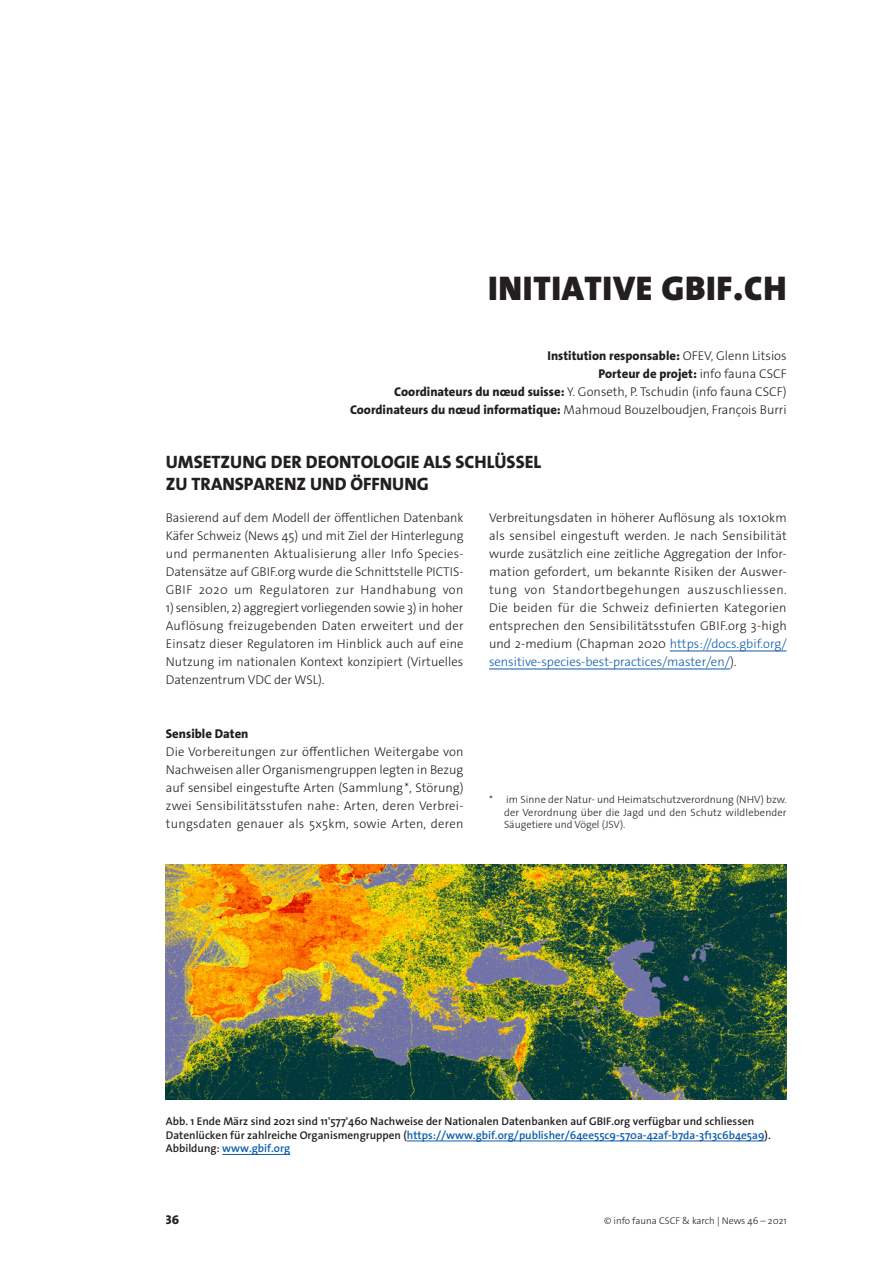
<style>
.page{position:relative;width:893px;height:1263px;background:#fff}
.page>*{position:absolute;margin:0;border:0;box-sizing:border-box;transform-origin:0 0}
.t1{font:900 34.5px "The Sans Os F";letter-spacing:.02em;color:#231f20}
.t2{font:800 18px/21.6px "The Sans Os F";color:#231f20}
.t3{font:300 12.75px/18px "The Sans Os F";color:#231f20;text-align:justify}
.t4{font:800 12.75px "The Sans Os F";color:#231f20}
.t5{font:600 11.25px/13.5px "The Sans Os F";color:#231f20}
.t6{font:300 10.5px/12.6px "The Sans Os F";letter-spacing:.015em;color:#231f20;text-align:justify}
.t7{font:300 9.75px "The Sans Os F";color:#231f20}
.s1{font-weight:800}
.s2{color:#0d5dac}
</style>
<div class="page">
<hr style="left:670px;top:651px;width:117px;height:1px;background:#0d5dac">
<hr style="left:489px;top:669px;width:241px;height:1px;background:#0d5dac">
<hr style="left:407px;top:1141px;width:358px;height:1px;background:#0d5dac">
<hr style="left:222px;top:1154px;width:68px;height:1px;background:#0d5dac">
<img style="left:166px;top:864px;width:621px;height:236px">
<h1 class="t1" style="left:488px;top:266px;width:300px">INITIATIVE GBIF.CH</h1>
<p class="t3" style="left:350px;top:347px;width:438px;text-align:right"><span class="s1">Institution responsable:</span> OFEV, Glenn Litsios<br><span class="s1">Porteur de projet:</span> info fauna CSCF<br><span class="s1">Coordinateurs du nœud suisse:</span> Y. Gonseth, P. Tschudin (info fauna CSCF)<br><span class="s1">Coordinateurs du nœud informatique:</span> Mahmoud Bouzelboudjen, François Burri</p>
<h2 class="t2" style="left:166px;top:451px;width:377px">UMSETZUNG DER DEONTOLOGIE ALS SCHLÜSSEL<br>ZU TRANSPARENZ UND ÖFFNUNG</h2>
<p class="t3" style="left:166px;top:509px;width:299px">Basierend auf dem Modell der öffentlichen Datenbank Käfer Schweiz (News 45) und mit Ziel der Hinterlegung und permanenten Aktualisierung aller Info Species-Datensätze auf GBIF.org wurde die Schnittstelle PICTIS-GBIF 2020 um Regulatoren zur Handhabung von</p>
<p class="t3" style="left:166px;top:599px;width:299px">1) sensiblen, 2) aggregiert vorliegenden sowie 3) in hoher Auflösung freizugebenden Daten erweitert und der Einsatz dieser Regulatoren im Hinblick auch auf eine Nutzung im nationalen Kontext konzipiert (Virtuelles Datenzentrum VDC der WSL).</p>
<p class="t4" style="left:166px;top:726px;width:84px">Sensible Daten</p>
<p class="t3" style="left:166px;top:743px;width:299px">Die Vorbereitungen zur öffentlichen Weitergabe von Nachweisen aller Organismengruppen legten in Bezug auf sensibel eingestufte Arten (Sammlung*, Störung) zwei Sensibilitätsstufen nahe: Arten, deren Verbrei&shy;tungsdaten genauer als 5x5km, sowie Arten, deren</p>
<p class="t3" style="left:489px;top:509px;width:299px">Verbreitungsdaten in höherer Auflösung als 10x10km als sensibel eingestuft werden. Je nach Sensibilität wurde zusätzlich eine zeitliche Aggregation der Infor&shy;mation gefordert, um bekannte Risiken der Auswer&shy;tung von Standortbegehungen auszuschliessen.<br>Die beiden für die Schweiz definierten Kategorien entsprechen den Sensibilitätsstufen GBIF.org 3-high und 2-medium (Chapman 2020 <span class="s2">https://docs.gbif.org/ sensitive-species-best-practices/master/en/</span>).</p>
<p class="t6" style="left:504px;top:793px;width:284px;text-indent:-15px">* im Sinne der Natur- und Heimatschutzverordnung (NHV) bzw. der Verordnung über die Jagd und den Schutz wildlebender Säugetiere und Vögel (JSV).</p>
<p class="t5" style="left:166px;top:1115px;width:606px">Abb. 1 Ende März sind 2021 sind 11'577'460 Nachweise der Nationalen Datenbanken auf GBIF.org verfügbar und schliessen<br>Datenlücken für zahlreiche Organismengruppen (<span class="s2">https://www.gbif.org/publisher/64ee55c9-570a-42af-b7da-3f13c6b4e5a9</span>).<br>Abbildung: <span class="s2">www.gbif.org</span></p>
<p class="t4" style="left:166px;top:1212px;width:15px">36</p>
<p class="t7" style="left:604px;top:1214px;width:184px">© info fauna CSCF &amp; karch | News 46 – 2021</p>
</div>
